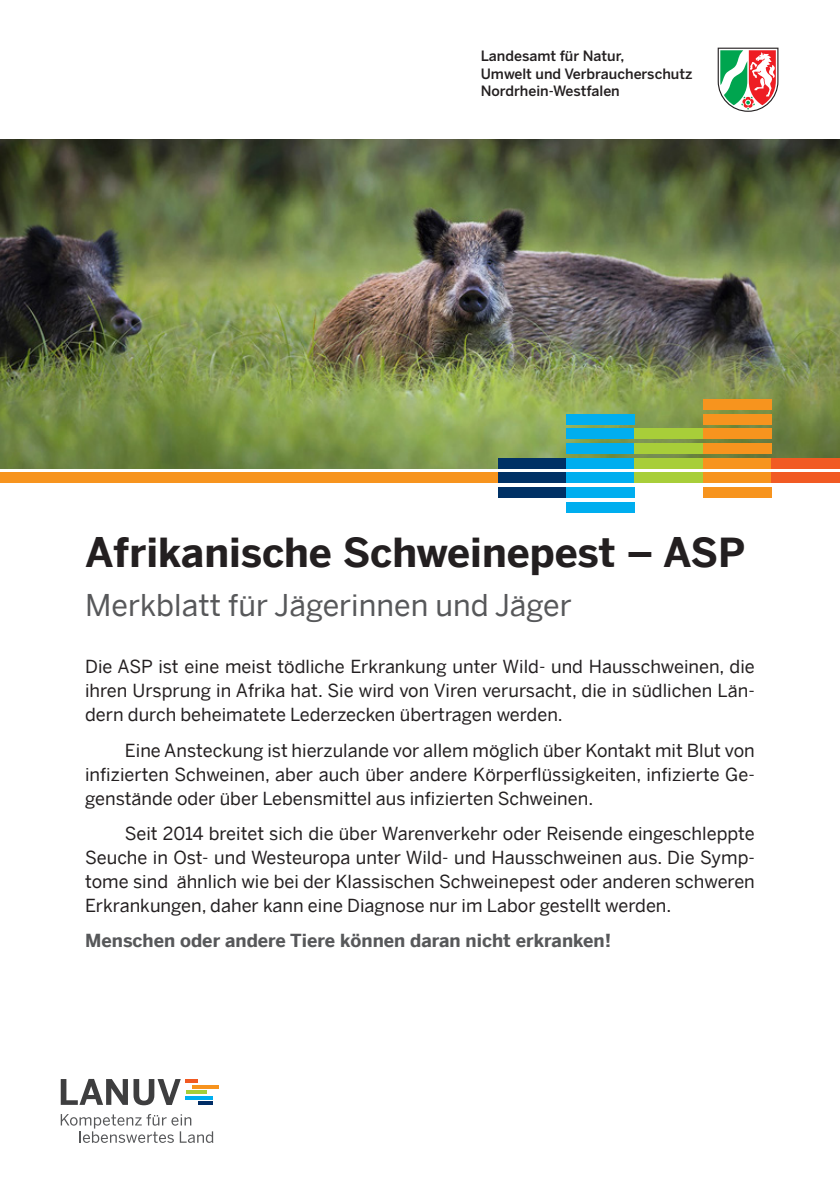
<style>
.page{position:relative;width:840px;height:1191px;background:#fff}
.page>*{position:absolute;margin:0;border:0;box-sizing:border-box;transform-origin:0 0}
.t1{font:700 40px "Benton Sans";color:#231f20}
.t2{font:30px "Benton Sans";color:#57585a}
.t3{font:18px/24px "Benton Sans";color:#231f20;text-align:justify}
.t4{font:700 18px "Benton Sans";color:#57585a}
.t5{font:500 14.2px/17.8px "Benton Sans";color:#231f20}
</style>
<div class="page">
<img style="left:0;top:140px;width:839px;height:328px">
<svg style="left:61px;top:1079px;width:120px;height:26px"></svg>
<hr style="left:198px;top:1101px;width:15px;height:4px;background:#002d66">
<svg style="left:186px;top:1096px;width:27px;height:3px"></svg>
<svg style="left:192px;top:1085px;width:27px;height:3px"></svg>
<hr style="left:186px;top:1079px;width:12px;height:4px;background:#f15921">
<hr style="left:186px;top:1090px;width:20px;height:4px;background:#a6ce39">
<svg style="left:61px;top:1114px;width:152px;height:29px"></svg>
<svg style="left:717px;top:48px;width:61px;height:64px"></svg>
<div style="left:566px;top:414px;width:68px;height:10px;background:#00aeef"></div>
<div style="left:566px;top:502px;width:68px;height:10px;background:#00aeef"></div>
<div style="left:497px;top:473px;width:69px;height:10px;background:#003165"></div>
<div style="left:497px;top:487px;width:69px;height:11px;background:#003165"></div>
<div style="left:497px;top:458px;width:69px;height:10px;background:#003165"></div>
<div style="left:566px;top:487px;width:68px;height:11px;background:#00aeef"></div>
<div style="left:566px;top:473px;width:68px;height:10px;background:#00aeef"></div>
<div style="left:566px;top:458px;width:68px;height:10px;background:#00aeef"></div>
<div style="left:566px;top:443px;width:68px;height:11px;background:#00aeef"></div>
<div style="left:566px;top:429px;width:68px;height:10px;background:#00aeef"></div>
<div style="left:634px;top:443px;width:68px;height:11px;background:#a8ce39"></div>
<div style="left:634px;top:458px;width:68px;height:10px;background:#a8ce39"></div>
<div style="left:634px;top:473px;width:68px;height:10px;background:#a8ce39"></div>
<div style="left:634px;top:429px;width:68px;height:10px;background:#a8ce39"></div>
<div style="left:702px;top:399px;width:69px;height:11px;background:#f7941e"></div>
<div style="left:702px;top:487px;width:69px;height:11px;background:#f7941e"></div>
<div style="left:702px;top:473px;width:69px;height:10px;background:#f7941e"></div>
<div style="left:702px;top:458px;width:69px;height:10px;background:#f7941e"></div>
<div style="left:702px;top:443px;width:69px;height:11px;background:#f7941e"></div>
<div style="left:702px;top:429px;width:69px;height:10px;background:#f7941e"></div>
<div style="left:702px;top:414px;width:69px;height:10px;background:#f7941e"></div>
<div style="left:771px;top:458px;width:68px;height:10px;background:#f15a23"></div>
<div style="left:771px;top:473px;width:68px;height:10px;background:#f15a23"></div>
<div style="left:0;top:473px;width:497px;height:10px;background:#f7941e"></div>
<p class="t5" style="left:480px;top:46px;width:213px">Landesamt für Natur,<br>Umwelt und Verbraucherschutz<br>Nordrhein-Westfalen</p>
<h1 class="t1" style="left:85px;top:528px;width:661px">Afrikanische Schweinepest – ASP</h1>
<h2 class="t2" style="left:85px;top:587px;width:488px">Merkblatt für Jägerinnen und Jäger</h2>
<p class="t3" style="left:85px;top:654px;width:671px">Die ASP ist eine meist tödliche Erkrankung unter Wild- und Hausschweinen, die ihren Ursprung in Afrika hat. Sie wird von Viren verursacht, die in südlichen Län&shy;dern durch beheimatete Lederzecken übertragen werden.</p>
<p class="t3" style="left:85px;top:738px;width:670px;text-indent:40px">Eine Ansteckung ist hierzulande vor allem möglich über Kontakt mit Blut von infizierten Schweinen, aber auch über andere Körperflüssigkeiten, infizierte Ge&shy;genstände oder über Lebensmittel aus infizierten Schweinen.</p>
<p class="t3" style="left:85px;top:821px;width:671px;text-indent:40px">Seit 2014 breitet sich die über Warenverkehr oder Reisende eingeschleppte Seuche in Ost- und Westeuropa unter Wild- und Hausschweinen aus. Die Symp&shy;tome sind ähnlich wie bei der Klassischen Schweinepest oder anderen schweren Erkrankungen, daher kann eine Diagnose nur im Labor gestellt werden.</p>
<p class="t4" style="left:85px;top:930px;width:527px">Menschen oder andere Tiere können daran nicht erkranken!</p>
</div>
